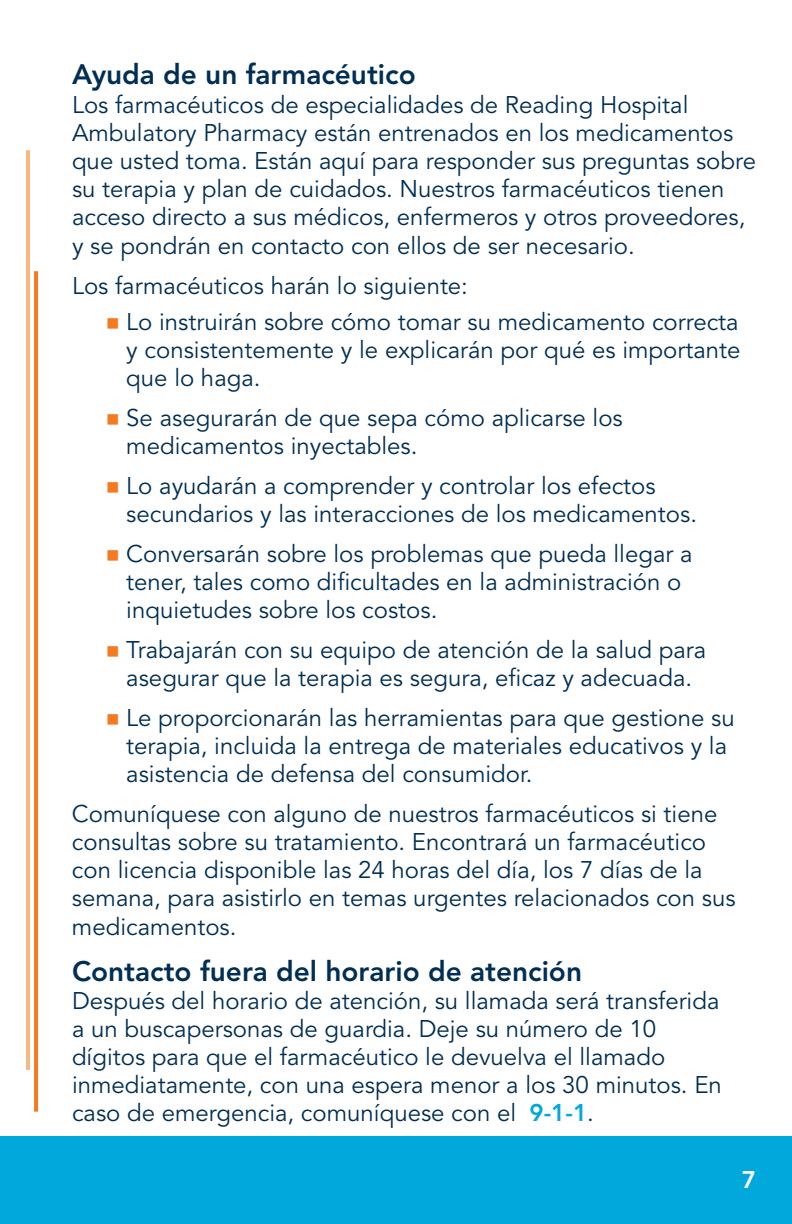
<style>
.page{position:relative;width:792px;height:1224px;background:#fff}
.page>*{position:absolute;margin:0;border:0;box-sizing:border-box;transform-origin:0 0}
.t1{font:800 28px "Avenir LT Std";color:#002e54}
.t2{font:24px/28.2px "Avenir LT Std";color:#002e54}
.t3{font:800 24px "Avenir LT Std";color:#fff}
.s1{color:#f47921}
.s2{font-weight:800;color:#00a8db}
</style>
<div class="page">
<div style="left:0;top:1136px;width:792px;height:88px;background:#00a8db"></div>
<hr style="left:26px;top:150px;width:4px;height:920px;background:#fab783">
<svg style="left:34px;top:271px;width:4px;height:841px;background:#f47b25"></svg>
<p class="t1" style="left:72px;top:58px;width:345px">Ayuda de un farmacéutico</p>
<p class="t2" style="left:72px;top:91px;width:686px">Los farmacéuticos de especialidades de Reading Hospital Ambulatory Pharmacy están entrenados en los medicamentos que usted toma. Están aquí para responder sus preguntas sobre su terapia y plan de cuidados. Nuestros farmacéuticos tienen acceso directo a sus médicos, enfermeros y otros proveedores, y se pondrán en contacto con ellos de ser necesario.</p>
<p class="t2" style="left:72px;top:272px;width:397px">Los farmacéuticos harán lo siguiente:</p>
<p class="t2" style="left:106px;top:308px;width:634px"><span class="s1">■</span> Lo instruirán sobre cómo tomar su medicamento correcta</p>
<p class="t2" style="left:126px;top:336px;width:616px">y consistentemente y le explicarán por qué es importante</p>
<p class="t2" style="left:126px;top:364px;width:136px">que lo haga.</p>
<p class="t2" style="left:126px;top:404px;width:498px;text-indent:-20px"><span class="s1">■</span> Se asegurarán de que sepa cómo aplicarse los medicamentos inyectables.</p>
<p class="t2" style="left:126px;top:472px;width:572px;text-indent:-20px"><span class="s1">■</span> Lo ayudarán a comprender y controlar los efectos secundarios y las interacciones de los medicamentos.</p>
<p class="t2" style="left:106px;top:540px;width:588px"><span class="s1">■</span> Conversarán sobre los problemas que pueda llegar a</p>
<p class="t2" style="left:126px;top:568px;width:557px">tener, tales como difcultades en la administración o</p>
<p class="t2" style="left:126px;top:596px;width:313px">inquietudes sobre los costos.</p>
<p class="t2" style="left:106px;top:636px;width:602px;text-align:center"><span class="s1">■</span> Trabajarán con su equipo de atención de la salud para asegurar que la terapia es segura, efcaz y adecuada.</p>
<p class="t2" style="left:106px;top:704px;width:630px"><span class="s1">■</span> Le proporcionarán las herramientas para que gestione su</p>
<p class="t2" style="left:126px;top:732px;width:602px">terapia, incluida la entrega de materiales educativos y la</p>
<p class="t2" style="left:126px;top:760px;width:408px">asistencia de defensa del consumidor.</p>
<p class="t2" style="left:72px;top:800px;width:665px">Comuníquese con alguno de nuestros farmacéuticos si tiene consultas sobre su tratamiento. Encontrará un farmacéutico con licencia disponible las 24 horas del día, los 7 días de la semana, para asistirlo en temas urgentes relacionados con sus medicamentos.</p>
<p class="t1" style="left:72px;top:954px;width:512px">Contacto fuera del horario de atención</p>
<p class="t2" style="left:72px;top:987px;width:651px">Después del horario de atención, su llamada será transferida a un buscapersonas de guardia. Deje su número de 10 dígitos para que el farmacéutico le devuelva el llamado inmediatamente, con una espera menor a los 30 minutos. En caso de emergencia, comuníquese con el <span class="s2">9-1-1</span>.</p>
<p class="t3" style="left:742px;top:1165px;width:16px">7</p>
</div>
